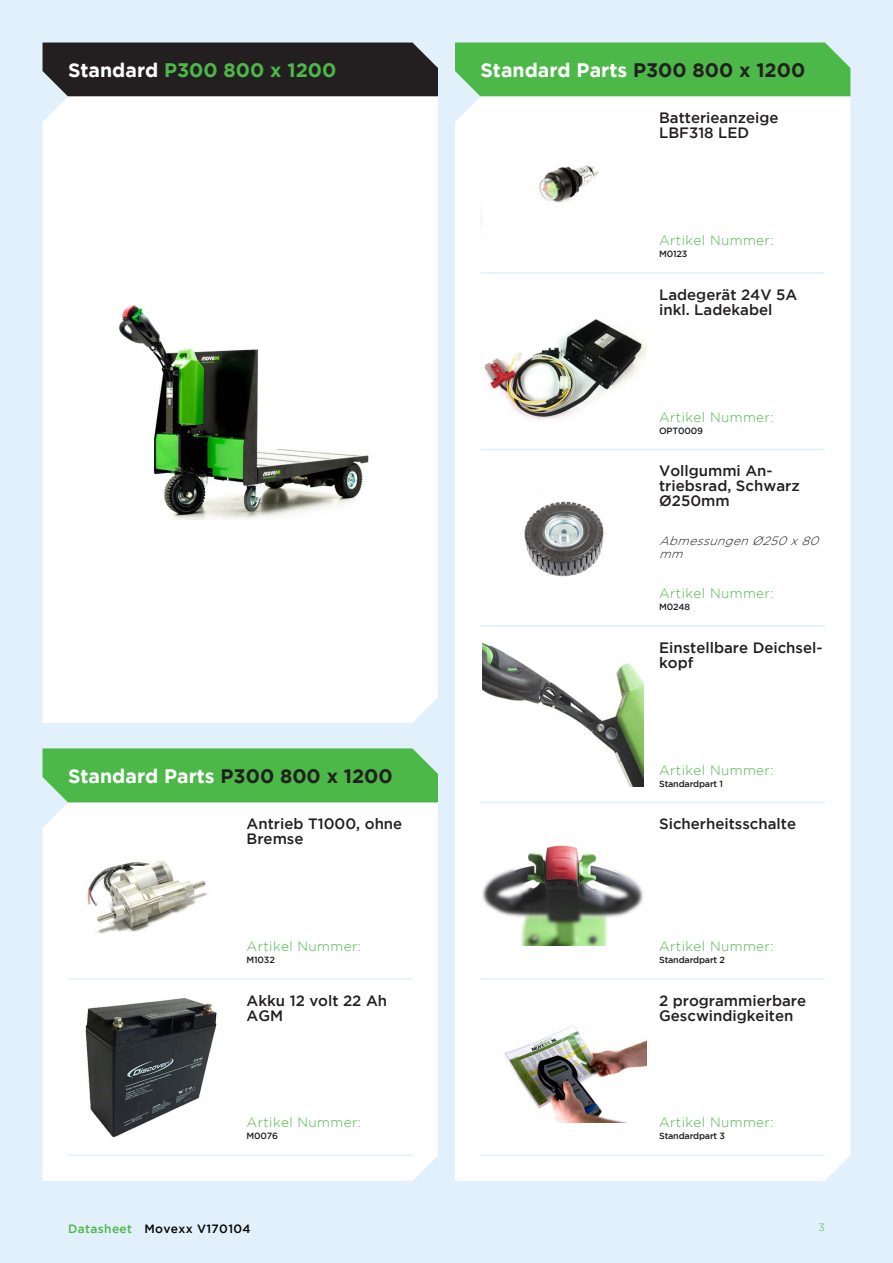
<style>
.page{position:relative;width:893px;height:1263px;background:#e1f0fa}
.page>*{position:absolute;margin:0;border:0;box-sizing:border-box;transform-origin:0 0}
.ARTIKEL_NUMMER{font:700 19.5px "Gotham";color:#fff}
.OMSCHRIJVING{font:700 19.5px "Gotham";color:#fff}
.OMSCHRIJVING-2{font:700 19.5px "Gotham";color:#4cb848}
.OMSCHRIJVING-3{font:500 15px/15px "Gotham";color:#231f20}
.ARTIKEL_NUMMER-2{font:300 13.5px "Gotham";letter-spacing:.03em;color:#4cb848}
.t1{font:500 12px "Gotham";letter-spacing:.03em;color:#000}
.EXTRA_OMSCHRIJVING{font:italic 300 12px/13.5px "Gotham";color:#231f20}
.t2{font:300 10.5px "Gotham";color:#4cb848}
.ARTIKEL_NUMMER-3{font:500 9px "Gotham";letter-spacing:-.02em;color:#231f20}
.s1{color:#fff}
.s2{color:#231f20}
.s3{color:#4cb848}
</style>
<div class="page">
<div style="left:43px;top:802px;width:395px;height:379px;background:#fff"></div>
<div style="left:43px;top:748px;width:395px;height:54px;background:#4cb848"></div>
<div style="left:43px;top:43px;width:395px;height:54px;background:#231f20"></div>
<div style="left:43px;top:97px;width:395px;height:626px;background:#fff"></div>
<div style="left:455px;top:43px;width:395px;height:54px;background:#4cb848"></div>
<div style="left:455px;top:97px;width:395px;height:1084px;background:#fff"></div>
<img style="left:68px;top:835px;width:166px;height:111px">
<img style="left:79px;top:995px;width:144px;height:144px">
<img style="left:480px;top:130px;width:166px;height:110px">
<img style="left:480px;top:483px;width:166px;height:110px">
<img style="left:480px;top:835px;width:166px;height:111px">
<img style="left:483px;top:642px;width:161px;height:144px">
<img style="left:480px;top:300px;width:166px;height:122px">
<img style="left:68px;top:291px;width:344px;height:228px">
<img style="left:480px;top:1012px;width:166px;height:110px">
<hr style="left:480px;top:1155px;width:345px;height:1px;background:#e1f0fa">
<hr style="left:480px;top:978px;width:345px;height:2px;background:#e1f0fa">
<hr style="left:480px;top:802px;width:345px;height:1px;background:#e1f0fa">
<hr style="left:480px;top:625px;width:345px;height:2px;background:#e1f0fa">
<hr style="left:480px;top:449px;width:345px;height:1px;background:#e1f0fa">
<hr style="left:480px;top:272px;width:345px;height:2px;background:#e1f0fa">
<hr style="left:68px;top:1155px;width:344px;height:1px;background:#e1f0fa">
<hr style="left:68px;top:978px;width:344px;height:2px;background:#e1f0fa">
<p class="OMSCHRIJVING-2" style="left:68px;top:58px;width:270px"><span class="s1">Standard</span> P300 800 x 1200</p>
<p class="OMSCHRIJVING" style="left:480px;top:58px;width:326px">Standard Parts <span class="s2">P300 800 x 1200</span></p>
<p class="OMSCHRIJVING-3" style="left:659px;top:110px;width:121px">Batterieanzeige<br>LBF318 LED</p>
<p class="ARTIKEL_NUMMER-2" style="left:659px;top:233px;width:116px">Artikel Nummer:</p>
<p class="ARTIKEL_NUMMER-3" style="left:659px;top:249px;width:30px">M0123</p>
<p class="OMSCHRIJVING-3" style="left:659px;top:287px;width:140px">Ladegerät 24V 5A inkl. Ladekabel</p>
<p class="ARTIKEL_NUMMER-2" style="left:659px;top:409px;width:116px">Artikel Nummer:</p>
<p class="ARTIKEL_NUMMER-3" style="left:659px;top:425px;width:45px">OPT0009</p>
<p class="OMSCHRIJVING-3" style="left:659px;top:463px;width:142px">Vollgummi An&shy;triebsrad, Schwarz<br>Ø250mm</p>
<p class="EXTRA_OMSCHRIJVING" style="left:659px;top:534px;width:165px">AbmessungenØ250 x80 mm</p>
<p class="ARTIKEL_NUMMER-2" style="left:659px;top:586px;width:116px">Artikel Nummer:</p>
<p class="ARTIKEL_NUMMER-3" style="left:659px;top:602px;width:32px">M0248</p>
<p class="OMSCHRIJVING-3" style="left:659px;top:640px;width:165px">Einstellbare Deichsel&shy;kopf</p>
<p class="ARTIKEL_NUMMER" style="left:68px;top:764px;width:326px">Standard Parts <span class="s2">P300 800 x 1200</span></p>
<p class="ARTIKEL_NUMMER-2" style="left:659px;top:762px;width:116px">Artikel Nummer:</p>
<p class="ARTIKEL_NUMMER-3" style="left:659px;top:778px;width:66px">Standardpart 1</p>
<p class="OMSCHRIJVING-3" style="left:247px;top:816px;width:157px">Antrieb T1000, ohne<br>Bremse</p>
<p class="OMSCHRIJVING-3" style="left:659px;top:816px;width:138px">Sicherheitsschalte</p>
<p class="ARTIKEL_NUMMER-2" style="left:247px;top:939px;width:116px">Artikel Nummer:</p>
<p class="ARTIKEL_NUMMER-3" style="left:247px;top:955px;width:30px">M1032</p>
<p class="ARTIKEL_NUMMER-2" style="left:659px;top:939px;width:116px">Artikel Nummer:</p>
<p class="ARTIKEL_NUMMER-3" style="left:659px;top:955px;width:67px">Standardpart 2</p>
<p class="OMSCHRIJVING-3" style="left:247px;top:993px;width:142px">Akku 12 volt 22 Ah<br>AGM</p>
<p class="OMSCHRIJVING-3" style="left:659px;top:993px;width:148px">2 programmierbare<br>Gescwindigkeiten</p>
<p class="ARTIKEL_NUMMER-2" style="left:247px;top:1115px;width:116px">Artikel Nummer:</p>
<p class="ARTIKEL_NUMMER-3" style="left:247px;top:1131px;width:33px">M0076</p>
<p class="ARTIKEL_NUMMER-2" style="left:659px;top:1115px;width:116px">Artikel Nummer:</p>
<p class="ARTIKEL_NUMMER-3" style="left:659px;top:1131px;width:68px">Standardpart 3</p>
<p class="t1" style="left:68px;top:1222px;width:184px"><span class="s3">Datasheet</span> Movexx V170104</p>
<p class="t2" style="left:818px;top:1221px;width:8px">3</p>
</div>
